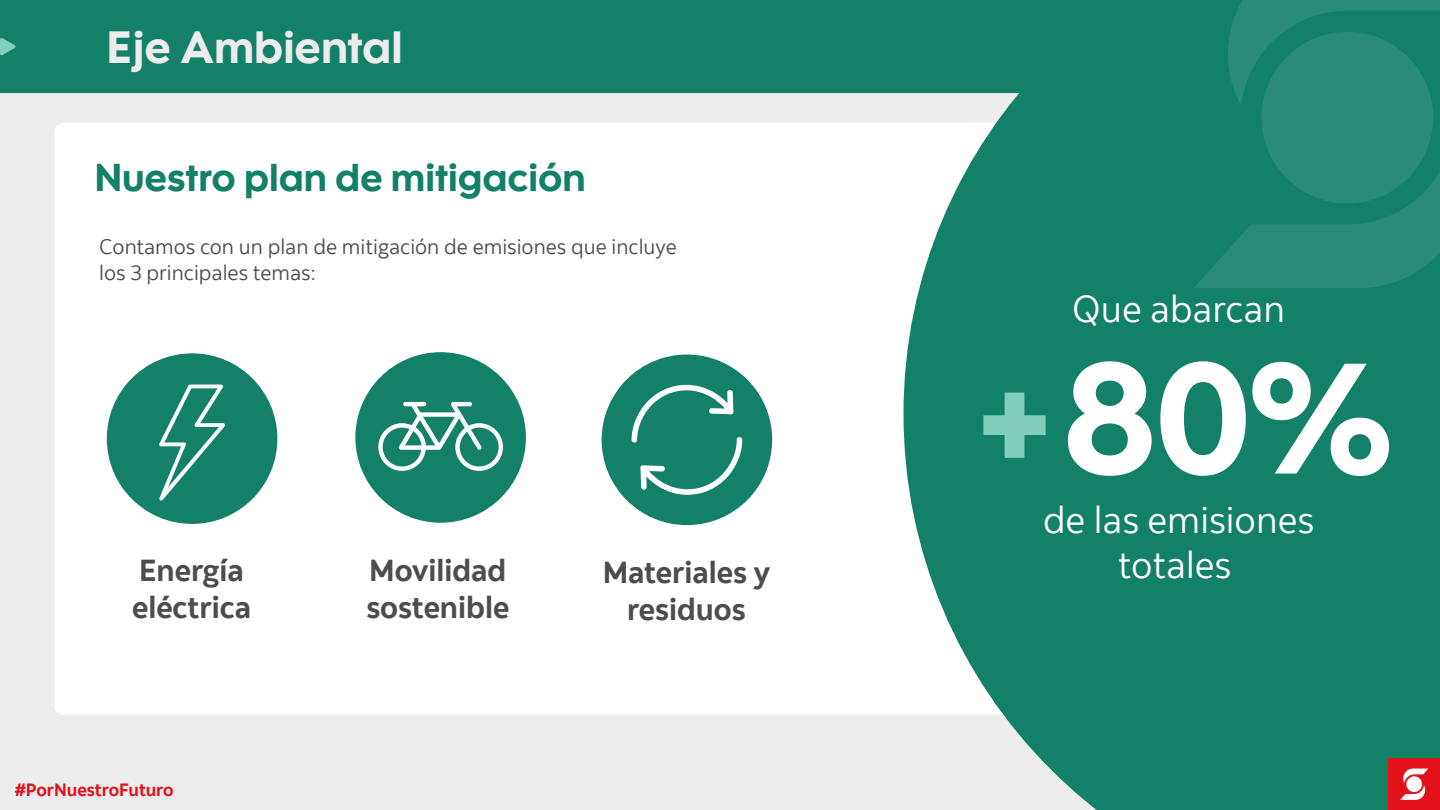
<style>
.page{position:relative;width:1440px;height:810px;background:#ececec}
.page>*{position:absolute;margin:0;border:0;box-sizing:border-box;transform-origin:0 0}
.t1{font:156.9px "Scotia Headline";color:#fff}
.t2{font:45px "Scotia Headline";color:#ececec}
.t3{font:38.62px "Scotia Headline";color:#138068}
.t4{font:37.35px/44.8px "Scotia";color:#fff;text-align:center}
.t5{font:700 30.38px/36.4px "Scotia";color:#4d4d4d}
.t6{font:21px/25.2px "Scotia";color:#4d4d4d}
.t7{font:700 17.7px "Scotia";color:#e2111a}
.s1{color:#80cfbc}
</style>
<div class="page">
<div style="left:54px;top:123px;width:1332px;height:592px;background:#fff;border-radius:9px"></div>
<div style="left:107px;top:353px;width:170px;height:171px;background:#138068;border-radius:50%"></div>
<svg style="left:159px;top:385px;width:66px;height:115px"></svg>
<div style="left:355px;top:352px;width:171px;height:171px;background:#138068;border-radius:50%"></div>
<svg style="left:378px;top:402px;width:125px;height:69px"></svg>
<div style="left:602px;top:355px;width:170px;height:170px;background:#138068;border-radius:50%"></div>
<svg style="left:632px;top:385px;width:110px;height:110px"></svg>
<div style="left:0;top:0;width:903px;height:93px;background:#138068"></div>
<svg style="left:0;top:38px;width:16px;height:18px"></svg>
<svg style="left:903px;top:0;width:537px;height:810px;background:#288b75"></svg>
<svg style="left:1228px;top:0;width:212px;height:106px;background:#1c856d"></svg>
<svg style="left:1194px;top:129px;width:246px;height:159px;background:#1e856e"></svg>
<div style="left:1262px;top:32px;width:171px;height:171px;background:#2a8c76;border-radius:50%"></div>
<div style="left:1388px;top:758px;width:52px;height:52px;background:#e2111a"></div>
<svg style="left:1400px;top:769px;width:28px;height:31px"></svg>
<div style="left:1406px;top:776px;width:16px;height:16px;background:#fff;border-radius:50%"></div>
<h2 class="t2" style="left:107px;top:20px;width:297px">Eje Ambiental</h2>
<h3 class="t3" style="left:95px;top:154px;width:492px">Nuestro plan de mitigación</h3>
<p class="t6" style="left:99px;top:234px;width:579px">Contamos con un plan de mitigación de emisiones que incluye los 3 principales temas:</p>
<h3 class="t5" style="left:132px;top:552px;width:121px">Energía eléctrica</h3>
<h3 class="t5" style="left:366px;top:552px;width:144px">Movilidad sostenible</h3>
<h3 class="t5" style="left:603px;top:554px;width:169px;text-align:center">Materiales y residuos</h3>
<p class="t7" style="left:15px;top:778px;width:160px">#PorNuestroFuturo</p>
<h3 class="t4" style="left:1072px;top:286px;width:214px">Que abarcan</h3>
<h1 class="t1" style="left:966px;top:326px;width:427px"><span class="s1">+</span>80%</h1>
<h3 class="t4" style="left:1043px;top:497px;width:273px">de las emisiones totales</h3>
</div>
